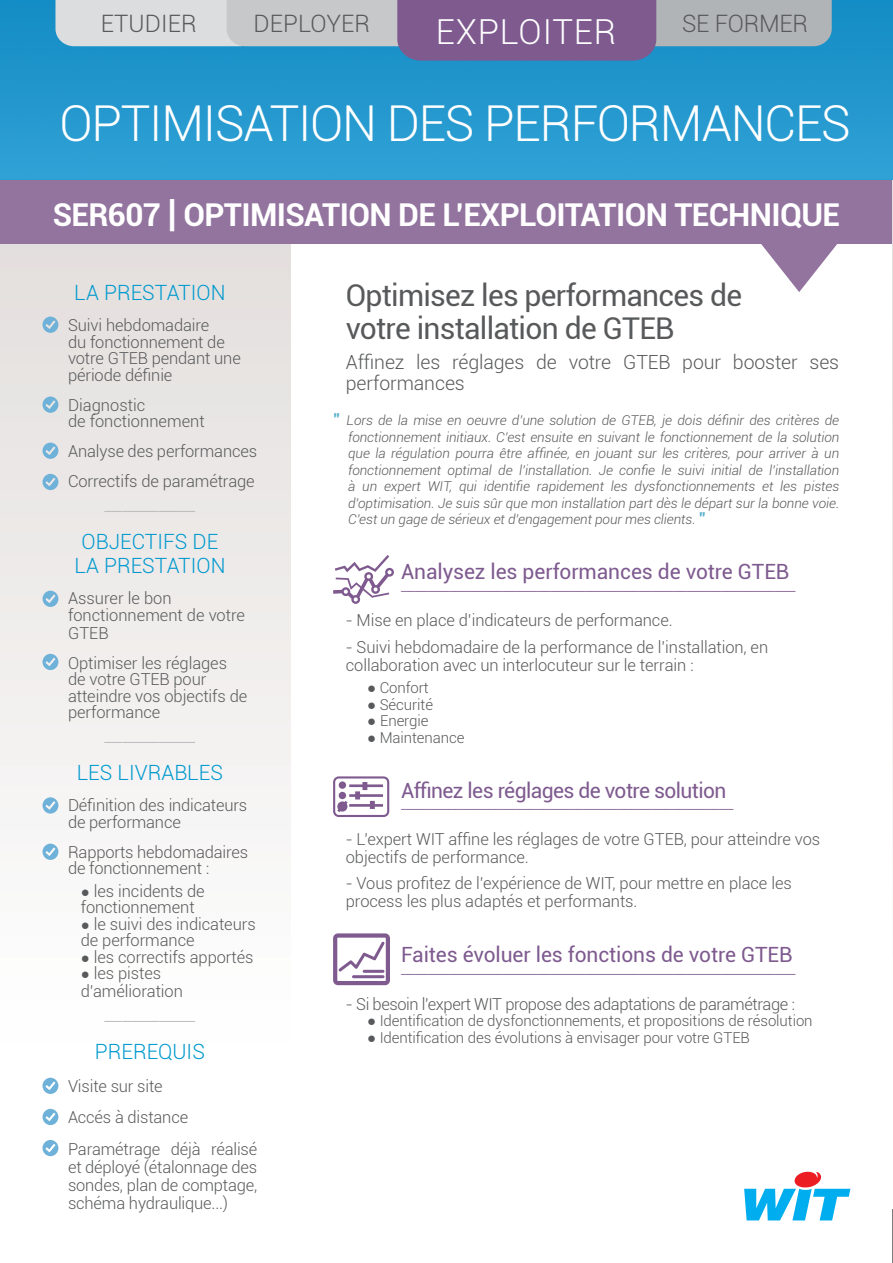
<style>
.page{position:relative;width:893px;height:1263px;background:#fff}
.page>*{position:absolute;margin:0;border:0;box-sizing:border-box;transform-origin:0 0}
.t1{font:300 49.5px "Roboto";letter-spacing:-.025em;color:#fff}
.t2{font:300 34.5px "Roboto";letter-spacing:.025em;color:#fff}
.t3{font:700 31.5px "Roboto";letter-spacing:-.02em;color:#fff}
.t4{font:30px/33px "Roboto";letter-spacing:-.025em;color:#58595b}
.t5{font:300 24px "Roboto";letter-spacing:.005em;color:#58595b}
.t6{font:21px "Roboto";letter-spacing:-.005em;color:#7e5a8f}
.t7{font:300 21px/24px "Roboto";color:#0099ce;text-align:center}
.t8{font:21px "Roboto";letter-spacing:-.03em;color:#7e5a8f}
.t9{font:300 21px "Roboto";color:#bcbec0}
.t10{font:300 19.5px/21px "Roboto";letter-spacing:-.005em;color:#58595b}
.t11{font:300 16.5px/16.5px "Roboto";letter-spacing:-.005em;color:#58595b}
.t12{font:300 16.5px "Roboto";color:#7e5a8f}
.t13{font:300 16.5px "Roboto";letter-spacing:-.025em;color:#58595b}
.t14{font:300 15px "Roboto";letter-spacing:-.005em;color:#58595b}
.t15{font:italic 300 13.5px/16.5px "Roboto";letter-spacing:-.005em;color:#58595b;text-align:justify}
.s1{font-size:37.5px}
.s2{font-family:"Arial";font-weight:400;font-size:15px}
.s3{font-weight:900;font-style:normal;font-size:16.5px;color:#5cb3cf}
.s4{font-family:"Arial";font-weight:400}
</style>
<div class="page">
<hr style="left:892px;top:0;width:1px;height:1263px;background:#000">
<div style="left:0;top:180px;width:291px;height:928px;background:linear-gradient(to bottom,#e0dcda,#fff)"></div>
<svg style="left:759px;top:243px;width:80px;height:49px"></svg>
<div style="left:0;top:163px;width:893px;height:80px;background:#92749f"></div>
<img style="left:0;top:0;width:893px;height:180px">
<svg style="left:55px;top:0;width:777px;height:61px;background:#919ab6"></svg>
<svg style="left:43px;top:317px;width:15px;height:16px"></svg>
<svg style="left:43px;top:396px;width:15px;height:17px"></svg>
<svg style="left:43px;top:443px;width:15px;height:16px"></svg>
<svg style="left:43px;top:474px;width:15px;height:16px"></svg>
<svg style="left:43px;top:654px;width:15px;height:16px"></svg>
<svg style="left:43px;top:591px;width:15px;height:16px"></svg>
<svg style="left:333px;top:555px;width:61px;height:49px"></svg>
<svg style="left:333px;top:776px;width:56px;height:41px"></svg>
<svg style="left:333px;top:933px;width:57px;height:52px"></svg>
<hr style="left:363px;top:970px;width:21px;height:3px;background:#7e5a8f;border-radius:2px">
<hr style="left:352px;top:975px;width:32px;height:3px;background:#7e5a8f;border-radius:2px">
<svg style="left:744px;top:1171px;width:106px;height:49px"></svg>
<svg style="left:43px;top:1078px;width:15px;height:16px"></svg>
<svg style="left:43px;top:1140px;width:15px;height:16px"></svg>
<svg style="left:43px;top:1109px;width:15px;height:16px"></svg>
<svg style="left:43px;top:844px;width:15px;height:16px"></svg>
<svg style="left:43px;top:797px;width:15px;height:16px"></svg>
<hr style="left:892px;top:180px;width:1px;height:1029px;background:#fefefe">
<svg style="left:892px;top:180px;width:1px;height:629px"></svg>
<h3 class="t5" style="left:101px;top:7px;width:97px">ETUDIER</h3>
<h3 class="t5" style="left:253px;top:7px;width:118px">DEPLOYER</h3>
<h3 class="t5" style="left:682px;top:7px;width:128px">SE FORMER</h3>
<h2 class="t2" style="left:436px;top:8px;width:182px">EXPLOITER</h2>
<h1 class="t1" style="left:60px;top:89px;width:793px">OPTIMISATION DES PERFORMANCES</h1>
<h3 class="t3" style="left:53px;top:192px;width:789px">SER607 <span class="s1">|</span> OPTIMISATION DE L’EXPLOITATION TECHNIQUE</h3>
<p class="t7" style="left:74px;top:279px;width:153px">LA PRESTATION</p>
<p class="t11" style="left:68px;top:316px;width:174px">Suivi hebdomadaire<br>du fonctionnement de votre GTEB pendant une période définie</p>
<p class="t11" style="left:68px;top:396px;width:138px">Diagnostic<br>de fonctionnement</p>
<p class="t11" style="left:68px;top:436px;width:191px;line-height:30px">Analyse des performances<br>Correctifs de paramétrage</p>
<p class="t9" style="left:105px;top:489px;width:92px">__________</p>
<p class="t7" style="left:74px;top:528px;width:153px">OBJECTIFS DE<br>LA PRESTATION</p>
<p class="t11" style="left:68px;top:589px;width:178px">Assurer le bon fonctionnement de votre</p>
<p class="t11" style="left:68px;top:617px;width:161px;line-height:30px">GTEB<br>Optimiser les réglages</p>
<p class="t11" style="left:68px;top:670px;width:181px">de votre GTEB pour atteindre vos objectifs de performance</p>
<p class="t9" style="left:105px;top:720px;width:92px">__________</p>
<p class="t7" style="left:77px;top:759px;width:148px">LES LIVRABLES</p>
<p class="t11" style="left:68px;top:796px;width:181px">Définition des indicateurs de performance</p>
<p class="t11" style="left:68px;top:843px;width:182px">Rapports hebdomadaires de fonctionnement :</p>
<p class="t11" style="left:81px;top:882px;width:125px"><span class="s2">●</span> les incidents de fonctionnement</p>
<p class="t11" style="left:81px;top:915px;width:176px"><span class="s2">●</span> le suivi des indicateurs de performance</p>
<p class="t11" style="left:81px;top:948px;width:174px"><span class="s2">●</span> les correctifs apportés</p>
<p class="t11" style="left:81px;top:964px;width:104px;line-height:18px"><span class="s2">●</span> les pistes d’amélioration</p>
<p class="t9" style="left:105px;top:999px;width:92px">__________</p>
<p class="t7" style="left:95px;top:1038px;width:112px">PREREQUIS</p>
<p class="t11" style="left:68px;top:1069px;width:191px;line-height:31.5px">Visite sur site<br>Accés à distance<br>Paramétrage déjà réalisé</p>
<p class="t11" style="left:68px;top:1157px;width:191px;line-height:18px;text-align:justify">et déployé (étalonnage des sondes, plan de comptage, schéma hydraulique...)</p>
<h3 class="t4" style="left:346px;top:278px;width:398px">Optimisez les performances de votre installation de GTEB</h3>
<p class="t10" style="left:346px;top:351px;width:495px">Affinez les réglages de votre GTEB pour booster ses performances</p>
<p class="t15" style="left:348px;top:412px;width:493px;text-indent:-15px"><span class="s3">"</span> Lors de la mise en oeuvre d’une solution de GTEB, je dois définir des critères de fonctionnement initiaux. C’est ensuite en suivant le fonctionnement de la solution que la régulation pourra être affinée, en jouant sur les critères, pour arriver à un fonctionnement optimal de l’installation. Je confie le suivi initial de l’installation à un expert WIT, qui identifie rapidement les dysfonctionnements et les pistes d’optimisation. Je suis sûr que mon installation part dès le départ sur la bonne voie.<br>C’est un gage de sérieux et d’engagement pour mes clients. <span class="s3">"</span></p>
<p class="t6" style="left:401px;top:557px;width:390px">Analysez les performances de votre GTEB</p>
<p class="t12" style="left:401px;top:574px;width:396px">__________________________________________________________</p>
<p class="t11" style="left:346px;top:612px;width:328px">- Mise en place d’indicateurs de performance.</p>
<p class="t11" style="left:346px;top:637px;width:424px;line-height:18px">- Suivi hebdomadaire de la performance de l’installation, en collaboration avec un interlocuteur sur le terrain :</p>
<p class="t14" style="left:367px;top:678px;width:63px"><span class="s4">●</span> Confort</p>
<p class="t14" style="left:367px;top:694px;width:67px"><span class="s4">●</span> Sécurité</p>
<p class="t14" style="left:367px;top:711px;width:63px"><span class="s4">●</span> Energie</p>
<p class="t14" style="left:367px;top:727px;width:99px"><span class="s4">●</span> Maintenance</p>
<p class="t8" style="left:401px;top:776px;width:327px">Affinez les réglages de votre solution</p>
<p class="t12" style="left:401px;top:792px;width:334px">_________________________________________________</p>
<p class="t11" style="left:346px;top:829px;width:476px;line-height:18px">- L'expert WIT affine les réglages de votre GTEB, pour atteindre vos objectifs de performance.</p>
<p class="t11" style="left:346px;top:874px;width:447px;line-height:18px">- Vous profitez de l’expérience de WIT, pour mettre en place les process les plus adaptés et performants.</p>
<p class="t6" style="left:401px;top:940px;width:393px">Faites évoluer les fonctions de votre GTEB</p>
<p class="t12" style="left:401px;top:957px;width:396px">__________________________________________________________</p>
<p class="t13" style="left:346px;top:992px;width:451px">- Si besoin l'expert WIT propose des adaptations de paramétrage :</p>
<p class="t14" style="left:367px;top:1010px;width:447px"><span class="s4">●</span> Identification de dysfonctionnements, et propositions de résolution</p>
<p class="t14" style="left:367px;top:1027px;width:384px"><span class="s4">●</span> Identification des évolutions à envisager pour votre GTEB</p>
</div>
